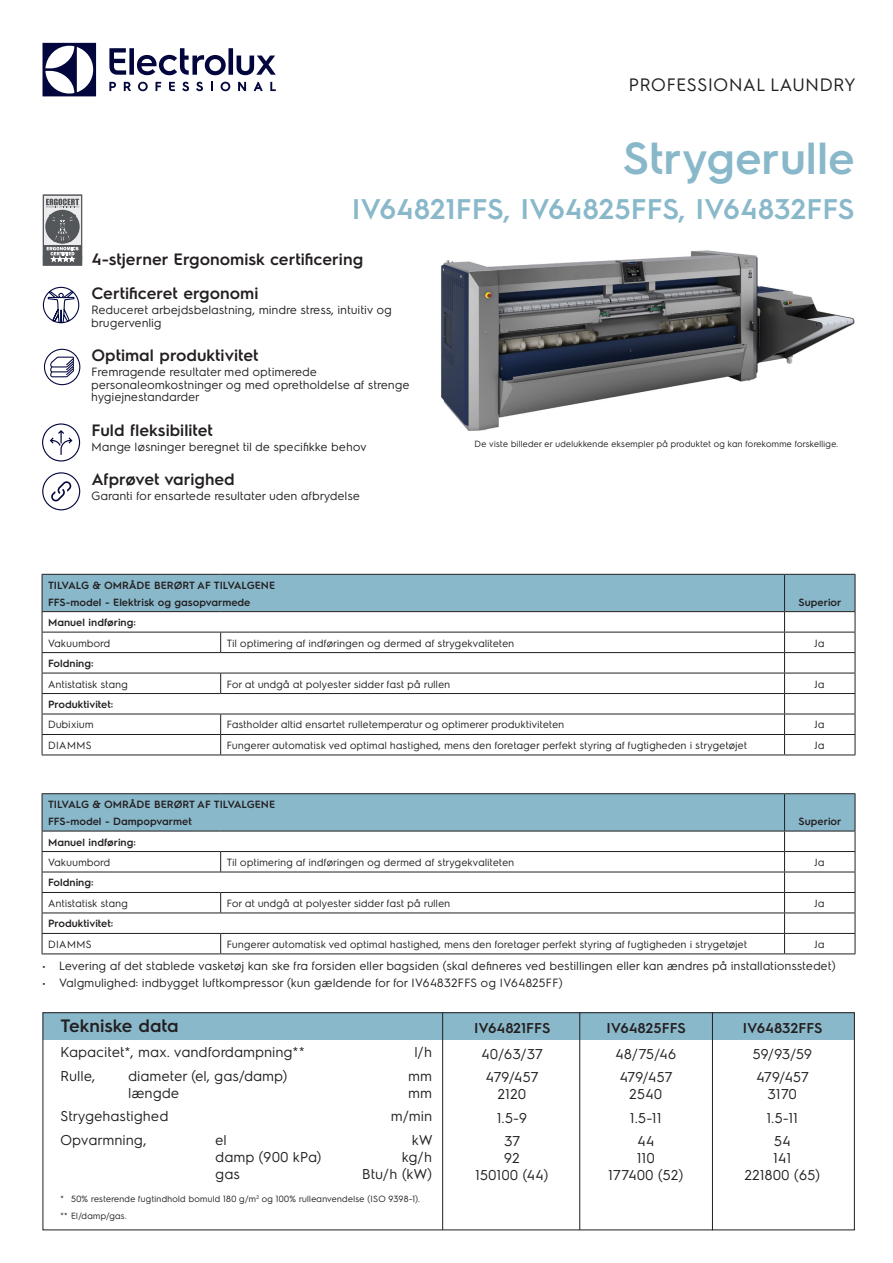
<style>
.page{position:relative;width:893px;height:1263px;background:#fff}
.page>*{position:absolute;margin:0;border:0;box-sizing:border-box;transform-origin:0 0}
.t1{font:600 45px "Electrolux Sans";color:#89b8ca}
.t2{font:600 28.5px "Electrolux Sans";color:#89b8ca}
.t3{font:18px "Electrolux Sans";color:#231f20}
.t4{font:600 18px "Electrolux Sans";color:#231f20}
.t5{font:600 16.5px "Electrolux Sans";color:#231f20}
.t6{font:14.25px "Electrolux Sans";color:#231f20}
.t7{font:600 14.25px "Electrolux Sans";color:#231f20}
.t8{font:12px/12.8px "Electrolux Sans";color:#231f20}
.TESTO_PARAGRAFO_NEW{font:10.5px "Electrolux Sans";color:#231f20}
.TITOLO_PARAGRAFO_NEW{font:600 10.5px "Electrolux Sans";color:#231f20}
.TESTO_PARAGRAFO_NEW-2{font:600 10.5px "Electrolux Sans";color:#231f20}
.t9{font:9px "Electrolux Sans";color:#231f20}
</style>
<div class="page">
<svg style="left:43px;top:43px;width:53px;height:53px"></svg>
<svg style="left:109px;top:48px;width:167px;height:27px"></svg>
<svg style="left:270px;top:82px;width:6px;height:9px"></svg>
<svg style="left:221px;top:82px;width:9px;height:9px"></svg>
<svg style="left:211px;top:82px;width:2px;height:9px"></svg>
<svg style="left:196px;top:82px;width:7px;height:9px"></svg>
<svg style="left:182px;top:82px;width:7px;height:9px"></svg>
<svg style="left:169px;top:82px;width:6px;height:9px"></svg>
<svg style="left:156px;top:82px;width:5px;height:9px"></svg>
<svg style="left:138px;top:82px;width:10px;height:9px"></svg>
<svg style="left:124px;top:82px;width:7px;height:9px"></svg>
<svg style="left:109px;top:82px;width:7px;height:9px"></svg>
<svg style="left:254px;top:82px;width:9px;height:9px"></svg>
<svg style="left:238px;top:82px;width:8px;height:9px"></svg>
<div style="left:45px;top:1014px;width:808px;height:26px;background:#89b8ca"></div>
<div style="left:43px;top:1012px;width:812px;height:218px;border:1px solid #231f20"></div>
<hr style="left:579px;top:1012px;width:1px;height:218px;background:#231f20">
<hr style="left:442px;top:1012px;width:1px;height:218px;background:#231f20">
<hr style="left:712px;top:1012px;width:1px;height:218px;background:#231f20">
<svg style="left:43px;top:195px;width:39px;height:70px;background:#8c8d90"></svg>
<img style="left:441px;top:250px;width:414px;height:181px">
<svg style="left:47px;top:290px;width:28px;height:34px"></svg>
<div style="left:43px;top:287px;width:36px;height:36px;border:1px solid #02063d;border-radius:50%"></div>
<div style="left:44px;top:349px;width:36px;height:36px;border:1px solid #02063d;border-radius:50%"></div>
<svg style="left:50px;top:357px;width:24px;height:20px"></svg>
<svg style="left:42px;top:472px;width:38px;height:38px"></svg>
<svg style="left:42px;top:423px;width:38px;height:38px"></svg>
<hr style="left:42px;top:754px;width:179px;height:1px;background:#231f20">
<hr style="left:221px;top:754px;width:563px;height:1px;background:#231f20">
<svg style="left:42px;top:574px;width:814px;height:180px"></svg>
<hr style="left:784px;top:754px;width:71px;height:1px;background:#231f20">
<hr style="left:42px;top:793px;width:179px;height:1px;background:#231f20">
<hr style="left:221px;top:793px;width:563px;height:1px;background:#231f20">
<hr style="left:784px;top:793px;width:71px;height:1px;background:#231f20">
<hr style="left:42px;top:953px;width:179px;height:1px;background:#231f20">
<hr style="left:221px;top:953px;width:563px;height:1px;background:#231f20">
<svg style="left:42px;top:794px;width:814px;height:159px"></svg>
<hr style="left:784px;top:953px;width:71px;height:1px;background:#231f20">
<h3 class="t3" style="left:629px;top:72px;width:229px">PROFESSIONAL LAUNDRY</h3>
<p class="t1" style="left:623px;top:127px;width:233px">Strygerulle</p>
<p class="t2" style="left:352px;top:189px;width:504px">IV64821FFS, IV64825FFS, IV64832FFS</p>
<p class="t5" style="left:91px;top:247px;width:273px">4-stjerner Ergonomisk certificering</p>
<p class="t5" style="left:91px;top:282px;width:169px">Certificeret ergonomi</p>
<p class="t8" style="left:91px;top:303px;width:302px">Reduceret arbejdsbelastning, mindre stress, intuitiv og brugervenlig</p>
<p class="t5" style="left:91px;top:344px;width:168px">Optimal produktivitet</p>
<p class="t8" style="left:91px;top:364px;width:320px">Fremragende resultater med optimerede personaleomkostninger og med opretholdelse af strenge hygiejnestandarder</p>
<p class="t5" style="left:91px;top:418px;width:123px">Fuld fleksibilitet</p>
<p class="t8" style="left:91px;top:439px;width:277px">Mange løsninger beregnet til de specifikke behov</p>
<p class="t5" style="left:91px;top:468px;width:145px">Afprøvet varighed</p>
<p class="t8" style="left:91px;top:488px;width:270px">Garanti for ensartede resultater uden afbrydelse</p>
<p class="t9" style="left:475px;top:437px;width:365px">De viste billeder er udelukkende eksempler på produktet og kan forekomme forskellige.</p>
<p class="TITOLO_PARAGRAFO_NEW" style="left:48px;top:578px;width:229px">TILVALG &amp; OMRÅDE BERØRT AF TILVALGENE</p>
<p class="TITOLO_PARAGRAFO_NEW" style="left:48px;top:595px;width:204px">FFS-model - Elektrisk og gasopvarmede</p>
<p class="TITOLO_PARAGRAFO_NEW" style="left:799px;top:595px;width:44px">Superior</p>
<p class="TITOLO_PARAGRAFO_NEW" style="left:48px;top:615px;width:89px">Manuel indføring:</p>
<p class="TESTO_PARAGRAFO_NEW" style="left:48px;top:635px;width:64px">Vakuumbord</p>
<p class="TESTO_PARAGRAFO_NEW" style="left:227px;top:635px;width:289px">Til optimering af indføringen og dermed af strygekvaliteten</p>
<p class="TESTO_PARAGRAFO_NEW" style="left:815px;top:635px;width:12px">Ja</p>
<p class="TESTO_PARAGRAFO_NEW-2" style="left:48px;top:656px;width:47px">Foldning:</p>
<p class="TESTO_PARAGRAFO_NEW" style="left:48px;top:676px;width:82px">Antistatisk stang</p>
<p class="TESTO_PARAGRAFO_NEW" style="left:227px;top:676px;width:225px">For at undgå at polyester sidder fast på rullen</p>
<p class="TESTO_PARAGRAFO_NEW" style="left:815px;top:676px;width:12px">Ja</p>
<p class="TESTO_PARAGRAFO_NEW-2" style="left:48px;top:697px;width:67px">Produktivitet:</p>
<p class="TESTO_PARAGRAFO_NEW" style="left:48px;top:717px;width:47px">Dubixium</p>
<p class="TESTO_PARAGRAFO_NEW" style="left:227px;top:717px;width:339px">Fastholder altid ensartet rulletemperatur og optimerer produktiviteten</p>
<p class="TESTO_PARAGRAFO_NEW" style="left:815px;top:717px;width:12px">Ja</p>
<p class="TESTO_PARAGRAFO_NEW" style="left:48px;top:738px;width:45px">DIAMMS</p>
<p class="TESTO_PARAGRAFO_NEW" style="left:227px;top:738px;width:522px">Fungerer automatisk ved optimal hastighed, mens den foretager perfekt styring af fugtigheden i strygetøjet</p>
<p class="TESTO_PARAGRAFO_NEW" style="left:815px;top:738px;width:12px">Ja</p>
<p class="TITOLO_PARAGRAFO_NEW" style="left:48px;top:797px;width:229px">TILVALG &amp; OMRÅDE BERØRT AF TILVALGENE</p>
<p class="TITOLO_PARAGRAFO_NEW" style="left:48px;top:814px;width:145px">FFS-model - Dampopvarmet</p>
<p class="TITOLO_PARAGRAFO_NEW" style="left:799px;top:814px;width:44px">Superior</p>
<p class="TITOLO_PARAGRAFO_NEW" style="left:48px;top:834px;width:89px">Manuel indføring:</p>
<p class="TESTO_PARAGRAFO_NEW" style="left:48px;top:855px;width:64px">Vakuumbord</p>
<p class="TESTO_PARAGRAFO_NEW" style="left:227px;top:855px;width:289px">Til optimering af indføringen og dermed af strygekvaliteten</p>
<p class="TESTO_PARAGRAFO_NEW" style="left:815px;top:855px;width:12px">Ja</p>
<p class="TESTO_PARAGRAFO_NEW-2" style="left:48px;top:875px;width:47px">Foldning:</p>
<p class="TESTO_PARAGRAFO_NEW" style="left:48px;top:896px;width:82px">Antistatisk stang</p>
<p class="TESTO_PARAGRAFO_NEW" style="left:227px;top:896px;width:225px">For at undgå at polyester sidder fast på rullen</p>
<p class="TESTO_PARAGRAFO_NEW" style="left:815px;top:896px;width:12px">Ja</p>
<p class="TESTO_PARAGRAFO_NEW-2" style="left:48px;top:916px;width:67px">Produktivitet:</p>
<p class="TESTO_PARAGRAFO_NEW" style="left:48px;top:937px;width:45px">DIAMMS</p>
<p class="TESTO_PARAGRAFO_NEW" style="left:227px;top:937px;width:522px">Fungerer automatisk ved optimal hastighed, mens den foretager perfekt styring af fugtigheden i strygetøjet</p>
<p class="TESTO_PARAGRAFO_NEW" style="left:815px;top:937px;width:12px">Ja</p>
<p class="t8" style="left:43px;top:959px;width:795px">• Levering af det stablede vasketøj kan ske fra forsiden eller bagsiden (skal defineres ved bestillingen eller kan ændres på installationsstedet)</p>
<p class="t8" style="left:43px;top:976px;width:522px">• Valgmulighed: indbygget luftkompressor (kun gældende for for IV64832FFS og IV64825FF)</p>
<p class="t4" style="left:60px;top:1013px;width:120px">Tekniske data</p>
<p class="t6" style="left:60px;top:1042px;width:246px">Kapacitet*, max. vandfordampning**</p>
<p class="t6" style="left:415px;top:1042px;width:19px">l/h</p>
<p class="t6" style="left:60px;top:1066px;width:37px">Rulle,</p>
<p class="t6" style="left:128px;top:1066px;width:161px">diameter (el, gas/damp)</p>
<p class="t6" style="left:409px;top:1066px;width:25px">mm</p>
<p class="t6" style="left:128px;top:1083px;width:53px">længde</p>
<p class="t6" style="left:409px;top:1083px;width:25px">mm</p>
<p class="t6" style="left:60px;top:1106px;width:110px">Strygehastighed</p>
<p class="t6" style="left:391px;top:1106px;width:43px">m/min</p>
<p class="t6" style="left:60px;top:1130px;width:88px">Opvarmning,</p>
<p class="t6" style="left:216px;top:1130px;width:13px">el</p>
<p class="t6" style="left:412px;top:1130px;width:22px">kW</p>
<p class="t6" style="left:216px;top:1147px;width:108px">damp (900 kPa)</p>
<p class="t6" style="left:402px;top:1147px;width:32px">kg/h</p>
<p class="t6" style="left:216px;top:1164px;width:26px">gas</p>
<p class="t6" style="left:362px;top:1164px;width:72px">Btu/h (kW)</p>
<p class="t9" style="left:60px;top:1193px;width:361px">* 50% resterende fugtindhold bomuld 180 g/m<sup>2</sup> og 100% rulleanvendelse (ISO 9398-1).</p>
<p class="t9" style="left:60px;top:1209px;width:68px">** El/damp/gas.</p>
<p class="t7" style="left:474px;top:1018px;width:78px">IV64821FFS</p>
<p class="t7" style="left:606px;top:1018px;width:81px">IV64825FFS</p>
<p class="t7" style="left:743px;top:1018px;width:81px">IV64832FFS</p>
<p class="t6" style="left:481px;top:1043px;width:64px">40/63/37</p>
<p class="t6" style="left:616px;top:1043px;width:63px">48/75/46</p>
<p class="t6" style="left:753px;top:1043px;width:61px">59/93/59</p>
<p class="t6" style="left:486px;top:1067px;width:55px">479/457</p>
<p class="t6" style="left:620px;top:1067px;width:55px">479/457</p>
<p class="t6" style="left:756px;top:1067px;width:55px">479/457</p>
<p class="t6" style="left:498px;top:1084px;width:30px">2120</p>
<p class="t6" style="left:629px;top:1084px;width:35px">2540</p>
<p class="t6" style="left:768px;top:1084px;width:31px">3170</p>
<p class="t6" style="left:497px;top:1108px;width:32px">1.5-9</p>
<p class="t6" style="left:630px;top:1108px;width:33px">1.5-11</p>
<p class="t6" style="left:767px;top:1108px;width:33px">1.5-11</p>
<p class="t6" style="left:504px;top:1131px;width:18px">37</p>
<p class="t6" style="left:637px;top:1131px;width:19px">44</p>
<p class="t6" style="left:774px;top:1131px;width:19px">54</p>
<p class="t6" style="left:504px;top:1148px;width:18px">92</p>
<p class="t6" style="left:637px;top:1148px;width:20px">110</p>
<p class="t6" style="left:773px;top:1148px;width:20px">141</p>
<p class="t6" style="left:475px;top:1165px;width:75px">150100 (44)</p>
<p class="t6" style="left:608px;top:1165px;width:77px">177400 (52)</p>
<p class="t6" style="left:745px;top:1165px;width:77px">221800 (65)</p>
</div>
